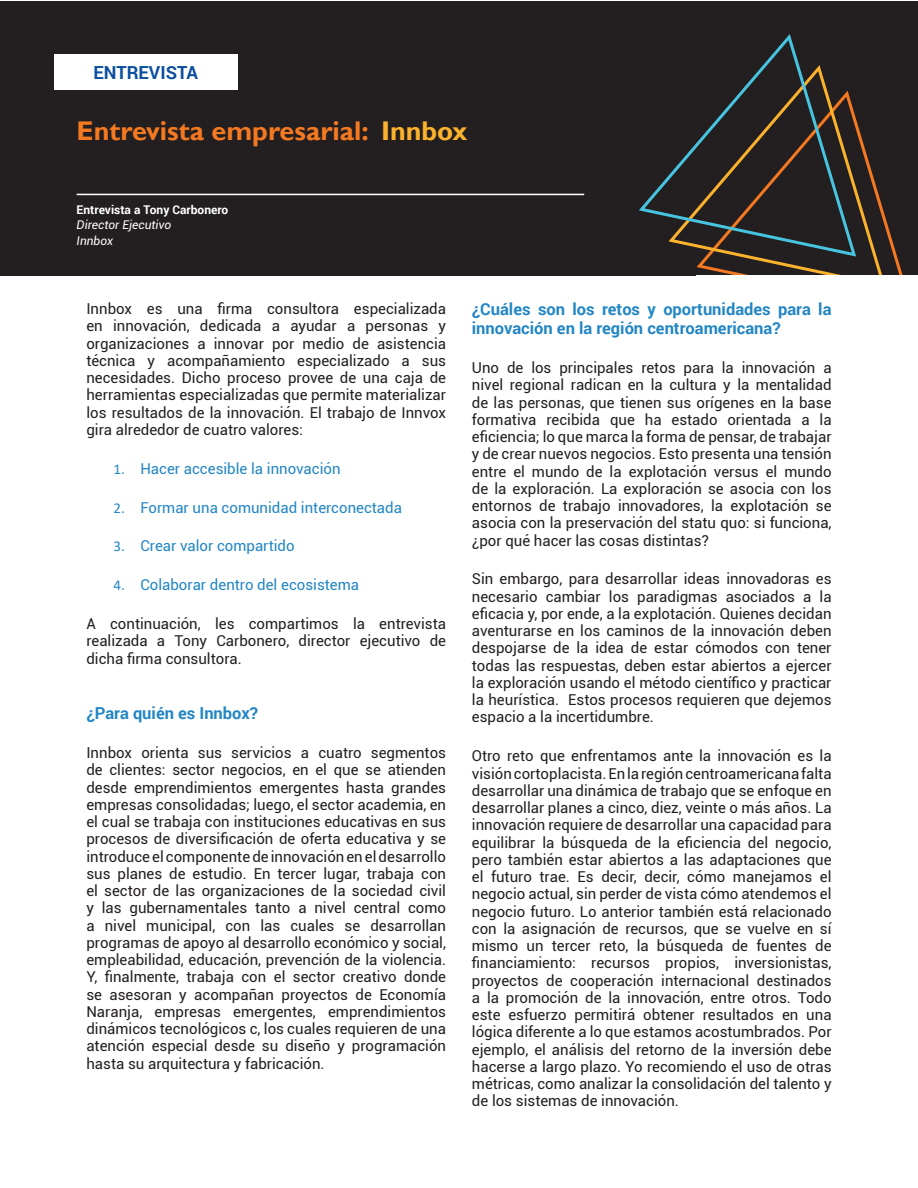
<style>
.page{position:relative;width:918px;height:1188px;background:#fff}
.page>*{position:absolute;margin:0;border:0;box-sizing:border-box;transform-origin:0 0}
.t1{font:700 27px "Gill Sans";color:#f47921}
.t2{font:700 18px "Roboto";color:#0a4e9e}
.t3{font:700 16.5px/19px "Roboto";color:#2286c4}
.t4{font:15px/17.2px "Roboto";color:#231f20;text-align:justify}
.t5{font:15px "Roboto";color:#2286c4}
.t6{font:700 12px "Roboto";color:#fff}
.t7{font:italic 12px/16.2px "Roboto";color:#fff}
.s1{color:#fbb22d}
.s2{font-family:"Calibri"}
</style>
<div class="page">
<div style="left:0;top:1px;width:918px;height:274px;background:#231f20"></div>
<div style="left:54px;top:54px;width:183px;height:36px;background:#fff"></div>
<svg style="left:667px;top:126px;width:221px;height:150px"></svg>
<svg style="left:639px;top:34px;width:219px;height:225px"></svg>
<div style="left:697px;top:275px;width:221px;height:46px;background:#fff"></div>
<hr style="left:77px;top:194px;width:507px;height:1px;background:#fff">
<p class="t2" style="left:93px;top:60px;width:106px">ENTREVISTA</p>
<h1 class="t1" style="left:77px;top:115px;width:392px">Entrevista empresarial: <span class="s1">Innbox</span></h1>
<p class="t6" style="left:77px;top:201px;width:153px">Entrevista a Tony Carbonero</p>
<p class="t7" style="left:77px;top:216px;width:96px">Director Ejecutivo<br>Innbox</p>
<p class="t4" style="left:86px;top:300px;width:361px">Innbox es una firma consultora especializada en innovación, dedicada a ayudar a personas y organizaciones a innovar por medio de asistencia técnica y acompañamiento especializado a sus necesidades. Dicho proceso provee de una caja de herramientas especializadas que permite materializar los resultados de la innovación. El trabajo de Innvox gira alrededor de cuatro valores:</p>
<p class="t5" style="left:113px;top:458px;width:229px"><span class="s2">1.</span> Hacer accesible la innovación</p>
<p class="t5" style="left:113px;top:497px;width:290px"><span class="s2">2.</span> Formar una comunidad interconectada</p>
<p class="t5" style="left:113px;top:536px;width:183px"><span class="s2">3.</span> Crear valor compartido</p>
<p class="t5" style="left:113px;top:574px;width:247px"><span class="s2">4.</span> Colaborar dentro del ecosistema</p>
<p class="t4" style="left:86px;top:615px;width:361px">A continuación, les compartimos la entrevista realizada a Tony Carbonero, director ejecutivo de dicha firma consultora.</p>
<p class="t3" style="left:86px;top:703px;width:173px">¿Para quién es Innbox?</p>
<p class="t4" style="left:86px;top:744px;width:361px">Innbox orienta sus servicios a cuatro segmentos de clientes: sector negocios, en el que se atienden desde emprendimientos emergentes hasta grandes empresas consolidadas; luego, el sector academia, en el cual se trabaja con instituciones educativas en sus procesos de diversificación de oferta educativa y se introduce el componente de innovación en el desarrollo sus planes de estudio. En tercer lugar, trabaja con el sector de las organizaciones de la sociedad civil y las gubernamentales tanto a nivel central como a nivel municipal, con las cuales se desarrollan programas de apoyo al desarrollo económico y social, empleabilidad, educación, prevención de la violencia.<br>Y, finalmente, trabaja con el sector creativo donde se asesoran y acompañan proyectos de Economía Naranja, empresas emergentes, emprendimientos dinámicos tecnológicos c, los cuales requieren de una atención especial desde su diseño y programación hasta su arquitectura y fabricación.</p>
<p class="t3" style="left:472px;top:299px;width:361px">¿Cuáles son los retos y oportunidades para la innovación en la región centroamericana?</p>
<p class="t4" style="left:472px;top:359px;width:361px">Uno de los principales retos para la innovación a nivel regional radican en la cultura y la mentalidad de las personas, que tienen sus orígenes en la base formativa recibida que ha estado orientada a la eficiencia; lo que marca la forma de pensar, de trabajar y de crear nuevos negocios. Esto presenta una tensión entre el mundo de la explotación versus el mundo de la exploración. La exploración se asocia con los entornos de trabajo innovadores, la explotación se asocia con la preservación del statu quo: si funciona, ¿por qué hacer las cosas distintas?</p>
<p class="t4" style="left:472px;top:570px;width:361px">Sin embargo, para desarrollar ideas innovadoras es necesario cambiar los paradigmas asociados a la eficacia y, por ende, a la explotación. Quienes decidan aventurarse en los caminos de la innovación deben despojarse de la idea de estar cómodos con tener todas las respuestas, deben estar abiertos a ejercer la exploración usando el método científico y practicar la heurística. Estos procesos requieren que dejemos espacio a la incertidumbre.</p>
<p class="t4" style="left:472px;top:747px;width:361px">Otro reto que enfrentamos ante la innovación es la visión cortoplacista. En la región centroamericana falta desarrollar una dinámica de trabajo que se enfoque en desarrollar planes a cinco, diez, veinte o más años. La innovación requiere de desarrollar una capacidad para equilibrar la búsqueda de la eficiencia del negocio, pero también estar abiertos a las adaptaciones que el futuro trae. Es decir, decir, cómo manejamos el negocio actual, sin perder de vista cómo atendemos el negocio futuro. Lo anterior también está relacionado con la asignación de recursos, que se vuelve en sí mismo un tercer reto, la búsqueda de fuentes de financiamiento: recursos propios, inversionistas, proyectos de cooperación internacional destinados a la promoción de la innovación, entre otros. Todo este esfuerzo permitirá obtener resultados en una lógica diferente a lo que estamos acostumbrados. Por ejemplo, el análisis del retorno de la inversión debe hacerse a largo plazo. Yo recomiendo el uso de otras métricas, como analizar la consolidación del talento y de los sistemas de innovación.</p>
</div>
